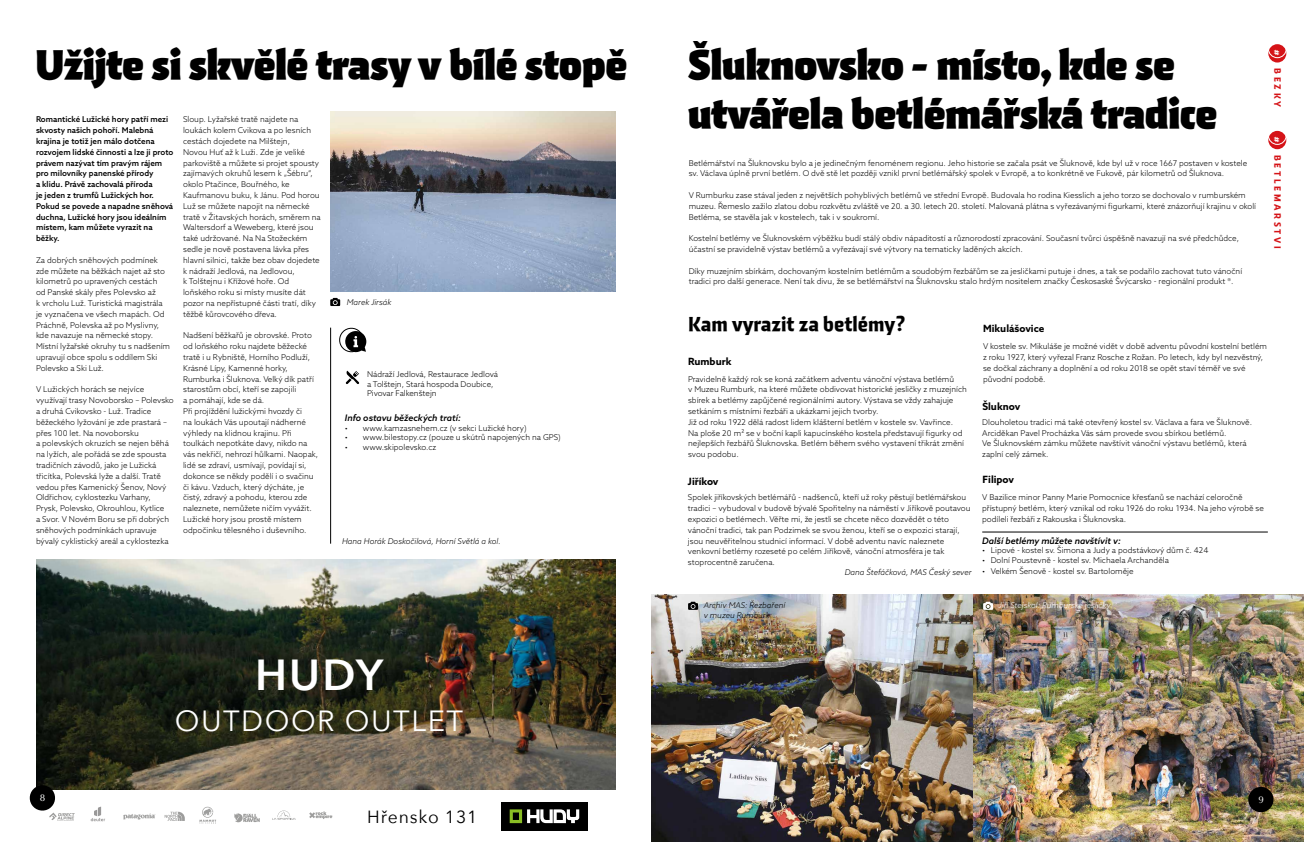
<style>
.page{position:relative;width:1304px;height:842px;background:#fff}
.page>*{position:absolute;margin:0;border:0;box-sizing:border-box;transform-origin:0 0}
.t1{font:600 43.3px "Avenir Next";color:#fff}
.t2{font:900 41px/49.2px "Skog Sans";color:#000}
.t3{font:29.1px "Avenir Next";letter-spacing:.05em;color:#fff}
.t4{font:700 20px "Skog Sans";color:#000}
.t5{font:17.6px "Avenir Next";letter-spacing:.05em;color:#000}
.t6{font:700 10px "Azo Sans";color:#000}
.t7{font:10px "Classico URW";color:#fff}
.t8{font:italic 500 9px "Azo Sans";color:#000}
.t9{font:700 9px "Skog Sans";letter-spacing:.3em;color:#d51317}
.t10{font:700 9px "Skog Sans";color:#fff}
.t11{font:300 8px/10.8px "Azo Sans";color:#000}
.t12{font:500 8px/10.8px "Azo Sans";color:#000}
.t13{font:italic 300 8px/9.6px "Azo Sans";color:#000}
.t14{font:italic 300 8px "Azo Sans";color:#fff}
</style>
<div class="page">
<img style="left:652px;top:595px;width:322px;height:247px">
<img style="left:974px;top:595px;width:330px;height:247px">
<img style="left:36px;top:560px;width:580px;height:230px">
<div style="left:501px;top:802px;width:87px;height:29px;background:#000"></div>
<svg style="left:510px;top:809px;width:69px;height:14px"></svg>
<svg style="left:272px;top:810px;width:24px;height:10px"></svg>
<svg style="left:309px;top:811px;width:24px;height:8px"></svg>
<svg style="left:199px;top:807px;width:17px;height:17px"></svg>
<svg style="left:165px;top:812px;width:20px;height:9px"></svg>
<svg style="left:91px;top:807px;width:14px;height:14px"></svg>
<svg style="left:123px;top:814px;width:32px;height:5px"></svg>
<svg style="left:234px;top:813px;width:26px;height:9px"></svg>
<img style="left:330px;top:112px;width:286px;height:179px">
<svg style="left:1268px;top:44px;width:18px;height:19px"></svg>
<div style="left:1268px;top:39px;width:19px;height:19px;border:1px solid #fff;border-radius:50%"></div>
<svg style="left:29px;top:783px;width:46px;height:38px"></svg>
<svg style="left:330px;top:298px;width:10px;height:8px"></svg>
<svg style="left:688px;top:602px;width:10px;height:8px"></svg>
<hr style="left:982px;top:532px;width:286px;height:1px;background:#000">
<svg style="left:983px;top:602px;width:10px;height:8px"></svg>
<svg style="left:1246px;top:785px;width:29px;height:29px"></svg>
<div style="left:1268px;top:131px;width:18px;height:18px;background:#d51317;border-radius:50%"></div>
<div style="left:1268px;top:126px;width:19px;height:19px;border:1px solid #fff;border-radius:50%"></div>
<hr style="left:330px;top:328px;width:1px;height:216px;background:#000">
<svg style="left:339px;top:327px;width:27px;height:26px"></svg>
<svg style="left:346px;top:371px;width:13px;height:13px"></svg>
<h2 class="t2" style="left:36px;top:39px;width:593px">Užijte si skvělé trasy v bílé stopě</h2>
<p class="t12" style="left:36px;top:114px;width:139px">Romantické Lužické hory patří mezi skvosty našich pohoří. Malebná krajina je totiž jen málo dotčena rozvojem lidské činnosti a lze ji proto právem nazývat tím pravým rájem pro milovníky panenské přírody<br>a klidu. Právě zachovalá příroda<br>je jeden z trumfů Lužických hor.<br>Pokud se povede a napadne sněhová duchna, Lužické hory jsou ideálním místem, kam můžete vyrazit na běžky.</p>
<p class="t11" style="left:36px;top:254px;width:136px">Za dobrých sněhových podmínek zde můžete na běžkách najet až sto kilometrů po upravených cestách<br>od Panské skály přes Polevsko až<br>k vrcholu Luž. Turistická magistrála je vyznačena ve všech mapách. Od<br>Práchně, Polevska až po Myslivny, kde navazuje na německé stopy.<br>Místní lyžařské okruhy tu s nadšením upravují obce spolu s oddílem Ski<br>Polevsko a Ski Luž.</p>
<p class="t11" style="left:36px;top:384px;width:139px">V Lužických horách se nejvíce využívají trasy Novoborsko – Polevsko a druhá Cvikovsko - Luž. Tradice běžeckého lyžování je zde prastará – přes 100 let. Na novoborsku<br>a polevských okruzích se nejen běhá na lyžích, ale pořádá se zde spousta tradičních závodů, jako je Lužická třicítka, Polevská lyže a další. Tratě vedou přes Kamenický Šenov, Nový Oldřichov, cyklostezku Varhany, Prysk, Polevsko, Okrouhlou, Kytlice<br>a Svor. V Novém Boru se při dobrých sněhových podmínkách upravuje bývalý cyklistický areál a cyklostezka</p>
<p class="t11" style="left:183px;top:114px;width:139px">Sloup. Lyžařské tratě najdete na loukách kolem Cvikova a po lesních cestách dojedete na Milštejn,<br>Novou Huť až k Luži. Zde je veliké parkoviště a můžete si projet spousty zajímavých okruhů lesem k „Šébru“, okolo Ptačince, Bouřného, ke Kaufmanovu buku, k Jánu. Pod horou Luž se můžete napojit na německé tratě v Žitavských horách, směrem na Waltersdorf a Weweberg, které jsou také udržované. Na Na Stožeckém sedle je nově postavena lávka přes hlavní silnici, takže bez obav dojedete k nádraží Jedlová, na Jedlovou,<br>k Tolštejnu i Křížové hoře. Od loňského roku si místy musíte dát pozor na nepřístupné části tratí, díky těžbě kůrovcového dřeva.</p>
<p class="t11" style="left:183px;top:330px;width:137px">Nadšení běžkařů je obrovské. Proto od loňského roku najdete běžecké tratě i u Rybniště, Horního Podluží, Krásné Lípy, Kamenné horky, Rumburka i Šluknova. Velký dík patří starostům obcí, kteří se zapojili<br>a pomáhají, kde se dá.<br>Při projíždění lužickými hvozdy či<br>na loukách Vás upoutají nádherné výhledy na klidnou krajinu. Při toulkách nepotkáte davy, nikdo na vás nekřičí, nehrozí hůlkami. Naopak, lidé se zdraví, usmívají, povídají si, dokonce se někdy podělí i o svačinu či kávu. Vzduch, který dýcháte, je čistý, zdravý a pohodu, kterou zde naleznete, nemůžete ničím vyvážit.<br>Lužické hory jsou prostě místem odpočinku tělesného i duševního.</p>
<p class="t13" style="left:347px;top:297px;width:46px">Marek Jirsák</p>
<p class="t11" style="left:367px;top:369px;width:133px;line-height:9.6px">Nádraží Jedlová, Restaurace Jedlová a Tolštejn, Stará hospoda Doubice,<br>Pivovar Falkenštejn</p>
<p class="t8" style="left:345px;top:412px;width:117px">Info o stavu běžeckých tratí:</p>
<p class="t11" style="left:345px;top:422px;width:183px">• www.kamzasnehem.cz (v sekci Lužické hory)</p>
<p class="t11" style="left:345px;top:432px;width:217px">• www.bilestopy.cz (pouze u skútrů napojených na GPS)</p>
<p class="t11" style="left:345px;top:442px;width:93px">• www.skipolevsko.cz</p>
<p class="t13" style="left:342px;top:536px;width:160px">Hana Horák Doskočilová, Horní Světlá a kol.</p>
<p class="t7" style="left:40px;top:790px;width:7px">8</p>
<h1 class="t1" style="left:255px;top:648px;width:129px">HUDY</h1>
<h3 class="t3" style="left:175px;top:703px;width:290px">OUTDOOR OUTLET</h3>
<h3 class="t5" style="left:367px;top:806px;width:112px">Hřensko 131</h3>
<h2 class="t2" style="left:688px;top:39px;width:530px">Šluknovsko - místo, kde se utvářela betlémářská tradice</h2>
<p class="t11" style="left:689px;top:157px;width:560px">Betlémářství na Šluknovsku bylo a je jedinečným fenoménem regionu. Jeho historie se začala psát ve Šluknově, kde byl už v roce 1667 postaven v kostele sv. Václava úplně první betlém. O dvě stě let později vznikl první betlémářský spolek v Evropě, a to konkrétně ve Fukově, pár kilometrů od Šluknova.</p>
<p class="t11" style="left:689px;top:190px;width:569px">V Rumburku zase stával jeden z největších pohyblivých betlémů ve střední Evropě. Budovala ho rodina Kiesslich a jeho torzo se dochovalo v rumburském muzeu. Řemeslo zažilo zlatou dobu rozkvětu zvláště ve 20. a 30. letech 20. století. Malovaná plátna s vyřezávanými figurkami, které znázorňují krajinu v okolí<br>Betléma, se stavěla jak v kostelech, tak i v soukromí.</p>
<p class="t11" style="left:689px;top:233px;width:552px">Kostelní betlémy ve Šluknovském výběžku budí stálý obdiv nápaditostí a různorodostí zpracování. Současní tvůrci úspěšně navazují na své předchůdce, účastní se pravidelně výstav betlémů a vyřezávají své výtvory na tematicky laděných akcích.</p>
<p class="t11" style="left:689px;top:265px;width:555px">Díky muzejním sbírkám, dochovaným kostelním betlémům a soudobým řezbářům se za jesličkami putuje i dnes, a tak se podařilo zachovat tuto vánoční tradici pro další generace. Není tak divu, že se betlémářství na Šluknovsku stalo hrdým nositelem značky Českosaské Švýcarsko - regionální produkt ®.</p>
<h3 class="t4" style="left:688px;top:308px;width:219px">Kam vyrazit za betlémy?</h3>
<p class="t6" style="left:983px;top:321px;width:63px">Mikulášovice</p>
<p class="t10" style="left:1285px;top:49px;width:9px;rotate:90deg">#</p>
<p class="t9" style="left:1285px;top:68px;width:40px;rotate:90deg">BEZKY</p>
<p class="t10" style="left:1285px;top:136px;width:9px;rotate:90deg">#</p>
<p class="t9" style="left:1285px;top:155px;width:95px;rotate:90deg">BETLEMARSTVI</p>
<p class="t6" style="left:688px;top:355px;width:45px">Rumburk</p>
<p class="t11" style="left:688px;top:373px;width:280px">Pravidelně každý rok se koná začátkem adventu vánoční výstava betlémů<br>v Muzeu Rumburk, na které můžete obdivovat historické jesličky z muzejních sbírek a betlémy zapůjčené regionálními autory. Výstava se vždy zahajuje setkáním s místními řezbáři a ukázkami jejich tvorby.<br>Již od roku 1922 dělá radost lidem klášterní betlém v kostele sv. Vavřince.<br>Na ploše 20 m² se v boční kapli kapucínského kostela představují figurky od nejlepších řezbářů Šluknovska. Betlém během svého vystavení třikrát změní svou podobu.</p>
<p class="t6" style="left:688px;top:475px;width:32px">Jiříkov</p>
<p class="t11" style="left:688px;top:492px;width:284px">Spolek jiříkovských betlémářů - nadšenců, kteří už roky pěstují betlémářskou tradici – vybudoval v budově bývalé Spořitelny na náměstí v Jiříkově poutavou expozici o betlémech. Věřte mi, že jestli se chcete něco dozvědět o této vánoční tradici, tak pan Podzimek se svou ženou, kteří se o expozici starají, jsou neuvěřitelnou studnicí informací. V době adventu navíc naleznete venkovní betlémy rozeseté po celém Jiříkově, vánoční atmosféra je tak stoprocentně zaručena.</p>
<p class="t13" style="left:845px;top:567px;width:128px">Dana Štefáčková, MAS Český sever</p>
<p class="t13" style="left:704px;top:600px;width:83px">Archiv MAS: Řezbaření v muzeu Rumburk</p>
<p class="t11" style="left:983px;top:341px;width:285px">V kostele sv. Mikuláše je možné vidět v době adventu původní kostelní betlém z roku 1927, který vyřezal Franz Rosche z Rožan. Po letech, kdy byl nezvěstný, se dočkal záchrany a doplnění a od roku 2018 se opět staví téměř ve své původní podobě.</p>
<p class="t6" style="left:982px;top:400px;width:39px">Šluknov</p>
<p class="t11" style="left:982px;top:416px;width:271px">Dlouholetou tradici má také otevřený kostel sv. Václava a fara ve Šluknově.<br>Arciděkan Pavel Procházka Vás sám provede svou sbírkou betlémů.<br>Ve Šluknovském zámku můžete navštívit vánoční výstavu betlémů, která zaplní celý zámek.</p>
<p class="t6" style="left:983px;top:472px;width:33px">Filipov</p>
<p class="t11" style="left:982px;top:492px;width:283px">V Bazilice minor Panny Marie Pomocnice křesťanů se nachází celoročně přístupný betlém, který vznikal od roku 1926 do roku 1934. Na jeho výrobě se podíleli řezbáři z Rakouska i Šluknovska.</p>
<p class="t8" style="left:982px;top:534px;width:140px">Další betlémy můžete navštívit v:</p>
<p class="t11" style="left:982px;top:545px;width:228px">• Lipové - kostel sv. Šimona a Judy a podstávkový dům č. 424</p>
<p class="t11" style="left:982px;top:554px;width:188px">• Dolní Poustevně - kostel sv. Michaela Archanděla</p>
<p class="t11" style="left:982px;top:565px;width:153px">• Velkém Šenově - kostel sv. Bartoloměje</p>
<p class="t14" style="left:999px;top:600px;width:114px">Jiří Stejskal: Rumburské jesličky</p>
<p class="t7" style="left:1258px;top:792px;width:7px">9</p>
</div>
